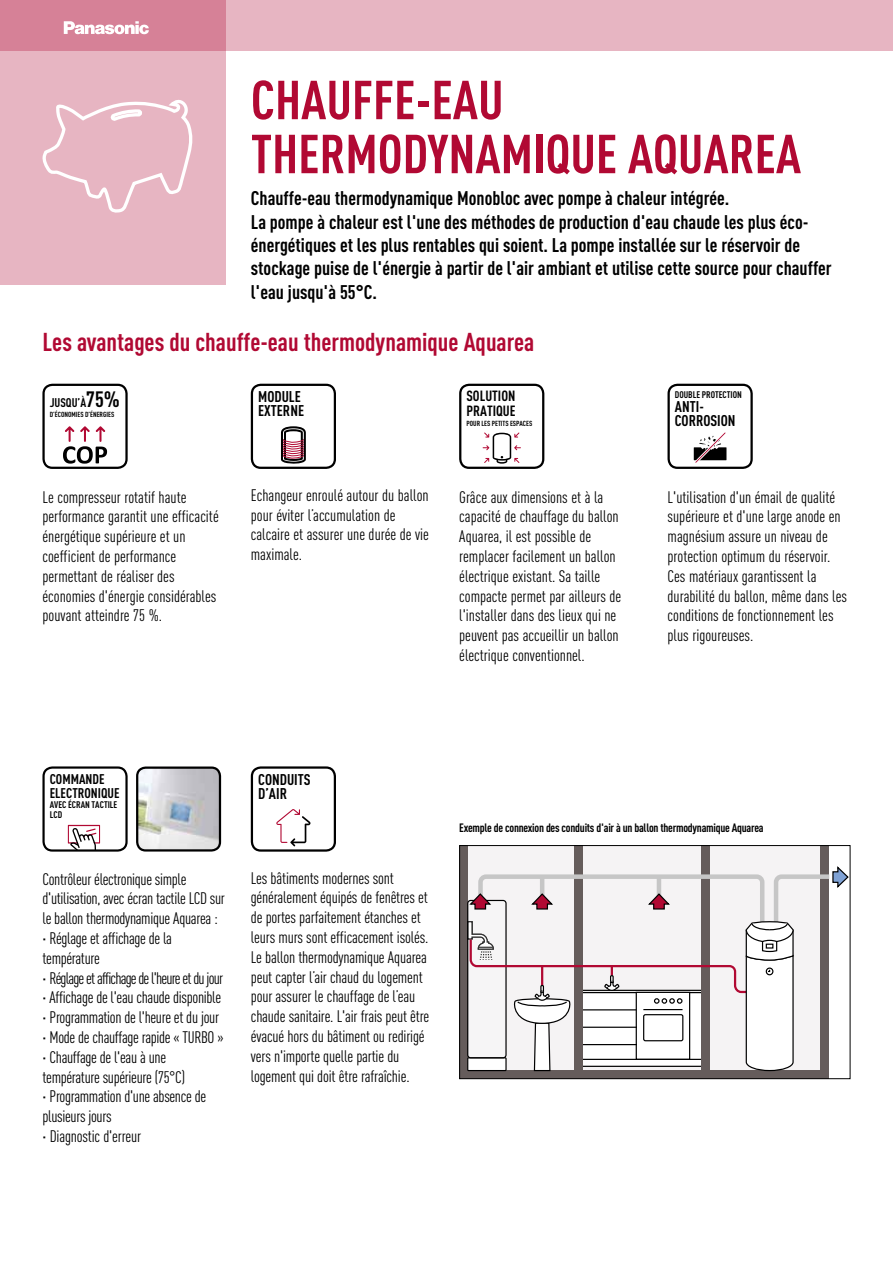
<style>
.page{position:relative;width:893px;height:1263px;background:#fff}
.page>*{position:absolute;margin:0;border:0;box-sizing:border-box;transform-origin:0 0}
.t1{font:700 54px/54px "DIN Cond";color:#b10933}
.t2{font:700 25.5px "DIN Cond";color:#b10933}
.t3{font:700 19.5px/23.4px "DIN Cond";color:#000}
.t4{font:16.5px/19.8px "DIN Cond";letter-spacing:-.005em;color:#000}
.t5{font:700 15.3px/14.2px "DIN Cond";color:#000}
.t6{font:700 14.7px/14.2px "DIN Cond";color:#000}
.t7{font:700 13.95px/14.2px "DIN Cond";color:#000}
.t8{font:700 12.45px "DIN Cond";color:#000}
.t9{font:700 12px "DIN Cond";letter-spacing:-.02em;color:#000}
.t10{font:700 9.45px/10.2px "DIN Cond";color:#000}
.t11{font:700 7.35px "DIN Cond";color:#000}
.s1{font-size:21.9px}
.s2{font-size:15px}
</style>
<div class="page">
<div style="left:0;top:0;width:893px;height:51px;background:#e7b5c2"></div>
<svg style="left:0;top:0;width:225px;height:285px;background:#e3a8b7"></svg>
<svg style="left:64px;top:21px;width:85px;height:13px"></svg>
<div style="left:668px;top:384px;width:85px;height:85px;border:2px solid #000;border-radius:9px"></div>
<svg style="left:694px;top:432px;width:32px;height:31px"></svg>
<div style="left:43px;top:384px;width:85px;height:85px;border:2px solid #000;border-radius:9px"></div>
<svg style="left:63px;top:426px;width:44px;height:38px"></svg>
<svg style="left:68px;top:825px;width:32px;height:23px"></svg>
<div style="left:43px;top:766px;width:85px;height:85px;border:2px solid #000;border-radius:9px"></div>
<div style="left:251px;top:384px;width:85px;height:85px;border:2px solid #000;border-radius:9px"></div>
<svg style="left:281px;top:426px;width:25px;height:38px"></svg>
<svg style="left:483px;top:432px;width:38px;height:32px"></svg>
<div style="left:459px;top:384px;width:85px;height:85px;border:2px solid #000;border-radius:9px"></div>
<div style="left:251px;top:766px;width:85px;height:85px;border:2px solid #000;border-radius:9px"></div>
<svg style="left:276px;top:809px;width:34px;height:37px"></svg>
<div style="left:460px;top:845px;width:369px;height:234px;background:#f5f3f4"></div>
<div style="left:460px;top:1070px;width:369px;height:9px;background:#655c5b"></div>
<div style="left:460px;top:845px;width:8px;height:225px;background:#655c5b"></div>
<div style="left:574px;top:845px;width:9px;height:225px;background:#655c5b"></div>
<div style="left:702px;top:845px;width:8px;height:225px;background:#655c5b"></div>
<div style="left:821px;top:845px;width:8px;height:225px;background:#655c5b"></div>
<svg style="left:467px;top:865px;width:381px;height:207px"></svg>
<div style="left:459px;top:845px;width:391px;height:234px;border:1px solid #000"></div>
<img style="left:137px;top:769px;width:83px;height:81px">
<div style="left:136px;top:766px;width:85px;height:85px;border:2px solid #000;border-radius:9px"></div>
<svg style="left:39px;top:96px;width:156px;height:119px;background:#e9bcc8"></svg>
<h1 class="t1" style="left:251px;top:71px;width:552px">CHAUFFE-EAU<br>THERMODYNAMIQUE AQUAREA</h1>
<p class="t3" style="left:251px;top:186px;width:582px">Chauffe-eau thermodynamique Monobloc avec pompe à chaleur intégrée.<br>La pompe à chaleur est l'une des méthodes de production d'eau chaude les plus éco&shy;énergétiques et les plus rentables qui soient. La pompe installée sur le réservoir de stockage puise de l'énergie à partir de l'air ambiant et utilise cette source pour chauffer l'eau jusqu'à 55°C.</p>
<h2 class="t2" style="left:43px;top:326px;width:493px">Les avantages du chauffe-eau thermodynamique Aquarea</h2>
<p class="t8" style="left:50px;top:395px;width:72px">JUSQU’À<span class="s1">75%</span></p>
<p class="t11" style="left:50px;top:410px;width:66px">D’ÉCONOMIES D’ÉNERGIES</p>
<p class="t5" style="left:258px;top:389px;width:47px">MODULE<br>EXTERNE</p>
<p class="t6" style="left:466px;top:389px;width:51px">SOLUTION<br>PRATIQUE</p>
<p class="t11" style="left:466px;top:419px;width:67px">POUR LES PETITS ESPACES</p>
<p class="t10" style="left:675px;top:389px;width:68px">DOUBLE PROTECTION</p>
<p class="t5" style="left:675px;top:399px;width:62px">ANTI-<br>CORROSION</p>
<p class="t4" style="left:43px;top:487px;width:178px">Le compresseur rotatif haute performance garantit une efficacité énergétique supérieure et un coefficient de performance permettant de réaliser des économies d'énergie considérables pouvant atteindre 75 %.</p>
<p class="t4" style="left:251px;top:485px;width:179px">Echangeur enroulé autour du ballon pour éviter l’accumulation de calcaire et assurer une durée de vie maximale.</p>
<p class="t4" style="left:668px;top:487px;width:181px">L'utilisation d'un émail de qualité supérieure et d'une large anode en magnésium assure un niveau de protection optimum du réservoir.<br>Ces matériaux garantissent la durabilité du ballon, même dans les conditions de fonctionnement les plus rigoureuses.</p>
<p class="t4" style="left:459px;top:487px;width:164px">Grâce aux dimensions et à la capacité de chauffage du ballon<br>Aquarea, il est possible de remplacer facilement un ballon électrique existant. Sa taille compacte permet par ailleurs de l'installer dans des lieux qui ne peuvent pas accueillir un ballon électrique conventionnel.</p>
<p class="t7" style="left:50px;top:771px;width:71px">COMMANDE<br>ELECTRONIQUE</p>
<p class="t10" style="left:50px;top:799px;width:69px">AVEC ÉCRAN TACTILE<br>LCD</p>
<p class="t4" style="left:43px;top:869px;width:184px">Contrôleur électronique simple d'utilisation, avec écran tactile LCD sur le ballon thermodynamique Aquarea : <span class="s2">·</span> Réglage et affichage de la température<br><span class="s2">·</span> Réglage et affichage de l'heure et du jour <span class="s2">·</span> Affichage de l'eau chaude disponible <span class="s2">·</span> Programmation de l'heure et du jour <span class="s2">·</span> Mode de chauffage rapide « TURBO » <span class="s2">·</span> Chauffage de l'eau à une température supérieure (75°C)<br><span class="s2">·</span> Programmation d'une absence de plusieurs jours<br><span class="s2">·</span> Diagnostic d'erreur</p>
<p class="t5" style="left:258px;top:772px;width:54px">CONDUITS<br>D’AIR</p>
<p class="t4" style="left:251px;top:868px;width:180px">Les bâtiments modernes sont généralement équipés de fenêtres et de portes parfaitement étanches et leurs murs sont efficacement isolés.<br>Le ballon thermodynamique Aquarea peut capter l’air chaud du logement pour assurer le chauffage de l’eau chaude sanitaire. L'air frais peut être évacué hors du bâtiment ou redirigé vers n'importe quelle partie du logement qui doit être rafraîchie.</p>
<p class="t9" style="left:459px;top:821px;width:306px">Exemple de connexion des conduits d'air à un ballon thermodynamique Aquarea</p>
</div>
